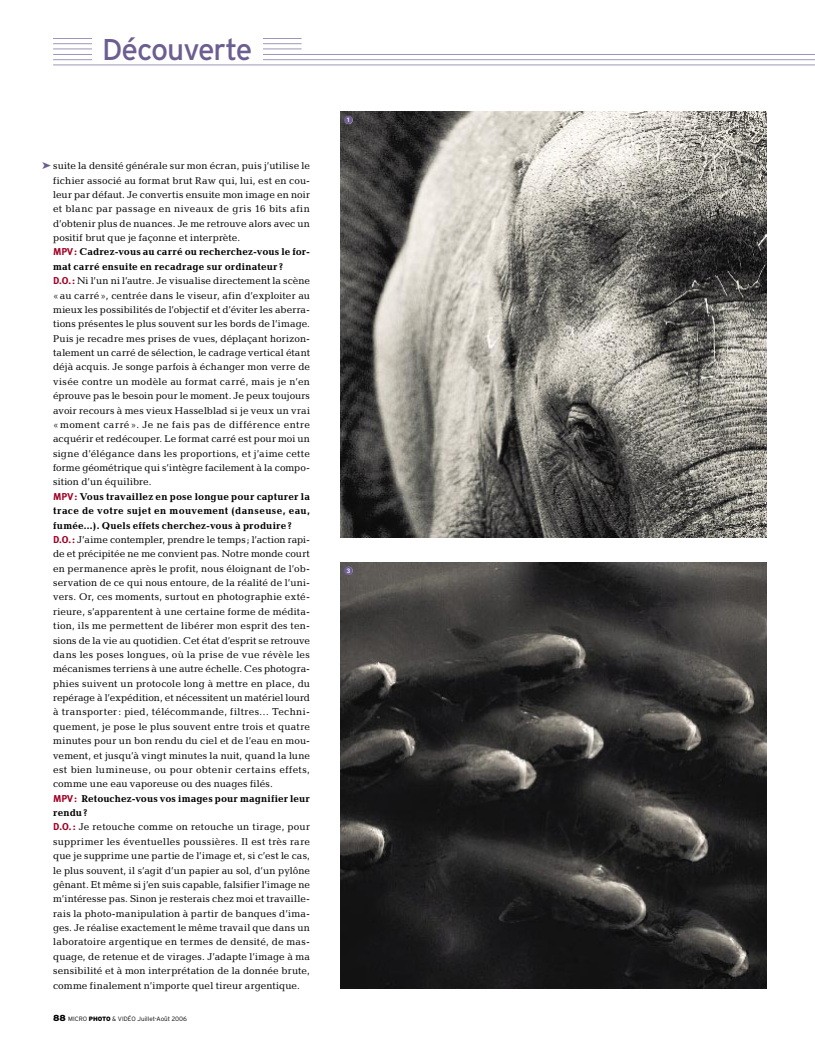
<style>
.page{position:relative;width:815px;height:1063px;background:#fff}
.page>*{position:absolute;margin:0;border:0;box-sizing:border-box;transform-origin:0 0}
.t1{font:30px "Interstate";letter-spacing:-.035em;color:#6d5e91}
.CL03-Reponse{font:10px/14.4px "Candida";letter-spacing:.005em;color:#000;text-align:justify}
.CL03-Question{font:700 10px/14.4px "Candida";letter-spacing:.015em;color:#000}
.t2{font:300 6.25px "Interstate";color:#000}
.s1{color:#6d5e91}
.s2{font-family:"Meta Plus";color:#a00024}
.s3{font-family:"Meta Plus";font-weight:700;color:#a00024}
.s4{font-weight:900;font-size:8.75px}
.s5{font-weight:900}
</style>
<div class="page">
<hr style="left:53px;top:65px;width:762px;height:1px;background:#9f95b9">
<hr style="left:53px;top:54px;width:762px;height:1px;background:#9f95b9">
<hr style="left:53px;top:59px;width:762px;height:1px;background:#9f95b9">
<hr style="left:53px;top:38px;width:249px;height:1px;background:#9f95b9">
<hr style="left:53px;top:49px;width:249px;height:1px;background:#9f95b9">
<hr style="left:53px;top:43px;width:249px;height:1px;background:#9f95b9">
<div style="left:92px;top:35px;width:171px;height:26px;background:#fff"></div>
<img style="left:340px;top:112px;width:426px;height:426px">
<img style="left:340px;top:562px;width:426px;height:426px">
<svg style="left:344px;top:116px;width:9px;height:9px"></svg>
<svg style="left:344px;top:566px;width:9px;height:9px"></svg>
<p class="t1" style="left:102px;top:32px;width:152px">Découverte</p>
<p class="CL03-Reponse" style="left:53px;top:159px;width:258px;text-indent:-11px"><span class="s1">➤</span> suite la densité générale sur mon écran, puis j’utilise le fichier associé au format brut Raw qui, lui, est en cou&shy;leur par défaut. Je convertis ensuite mon image en noir et blanc par passage en niveaux de gris 16 bits afin d’obtenir plus de nuances. Je me retrouve alors avec un positif brut que je façonne et interprète.</p>
<p class="CL03-Question" style="left:53px;top:245px;width:258px"><span class="s2">MPV :</span> Cadrez-vous au carré ou recherchez-vous le for&shy;mat carré ensuite en recadrage sur ordinateur ?</p>
<p class="CL03-Reponse" style="left:53px;top:274px;width:258px"><span class="s3">D.O. :</span> Ni l’un ni l’autre. Je visualise directement la scène « au carré », centrée dans le viseur, afin d’exploiter au mieux les possibilités de l’objectif et d’éviter les aberra&shy;tions présentes le plus souvent sur les bords de l’image.<br>Puis je recadre mes prises de vues, déplaçant horizon&shy;talement un carré de sélection, le cadrage vertical étant déjà acquis. Je songe parfois à échanger mon verre de visée contre un modèle au format carré, mais je n’en éprouve pas le besoin pour le moment. Je peux toujours avoir recours à mes vieux Hasselblad si je veux un vrai « moment carré ». Je ne fais pas de différence entre acquérir et redécouper. Le format carré est pour moi un signe d’élégance dans les proportions, et j’aime cette forme géométrique qui s’intègre facilement à la compo&shy;sition d’un équilibre.</p>
<p class="CL03-Question" style="left:53px;top:489px;width:258px;text-align:justify"><span class="s2">MPV :</span> Vous travaillez en pose longue pour capturer la trace de votre sujet en mouvement (danseuse, eau, fumée...). Quels effets cherchez-vous à produire ?</p>
<p class="CL03-Reponse" style="left:53px;top:532px;width:258px"><span class="s3">D.O. :</span> J’aime contempler, prendre le temps ; l’action rapi&shy;de et précipitée ne me convient pas. Notre monde court en permanence après le profit, nous éloignant de l’ob&shy;servation de ce qui nous entoure, de la réalité de l’uni&shy;vers. Or, ces moments, surtout en photographie exté&shy;rieure, s’apparentent à une certaine forme de médita&shy;tion, ils me permettent de libérer mon esprit des ten&shy;sions de la vie au quotidien. Cet état d’esprit se retrouve dans les poses longues, où la prise de vue révèle les mécanismes terriens à une autre échelle. Ces photogra&shy;phies suivent un protocole long à mettre en place, du repérage à l’expédition, et nécessitent un matériel lourd à transporter : pied, télécommande, filtres… Techni&shy;quement, je pose le plus souvent entre trois et quatre minutes pour un bon rendu du ciel et de l’eau en mou&shy;vement, et jusqu’à vingt minutes la nuit, quand la lune est bien lumineuse, ou pour obtenir certains effets, comme une eau vaporeuse ou des nuages filés.</p>
<p class="CL03-Question" style="left:53px;top:791px;width:258px"><span class="s2">MPV :</span> Retouchez-vous vos images pour magnifier leur rendu ?</p>
<p class="CL03-Reponse" style="left:53px;top:820px;width:258px"><span class="s3">D.O. :</span> Je retouche comme on retouche un tirage, pour supprimer les éventuelles poussières. Il est très rare que je supprime une partie de l’image et, si c’est le cas, le plus souvent, il s’agit d’un papier au sol, d’un pylône gênant. Et même si j’en suis capable, falsifier l’image ne m’intéresse pas. Sinon je resterais chez moi et travaille&shy;rais la photo-manipulation à partir de banques d’ima&shy;ges. Je réalise exactement le même travail que dans un laboratoire argentique en termes de densité, de mas&shy;quage, de retenue et de virages. J’adapte l’image à ma sensibilité et à mon interprétation de la donnée brute, comme finalement n’importe quel tireur argentique.</p>
<p class="t2" style="left:53px;top:1015px;width:135px"><span class="s4">88</span> MICRO <span class="s5">PHOTO</span> &amp; VIDÉO Juillet-Août 2006</p>
</div>
